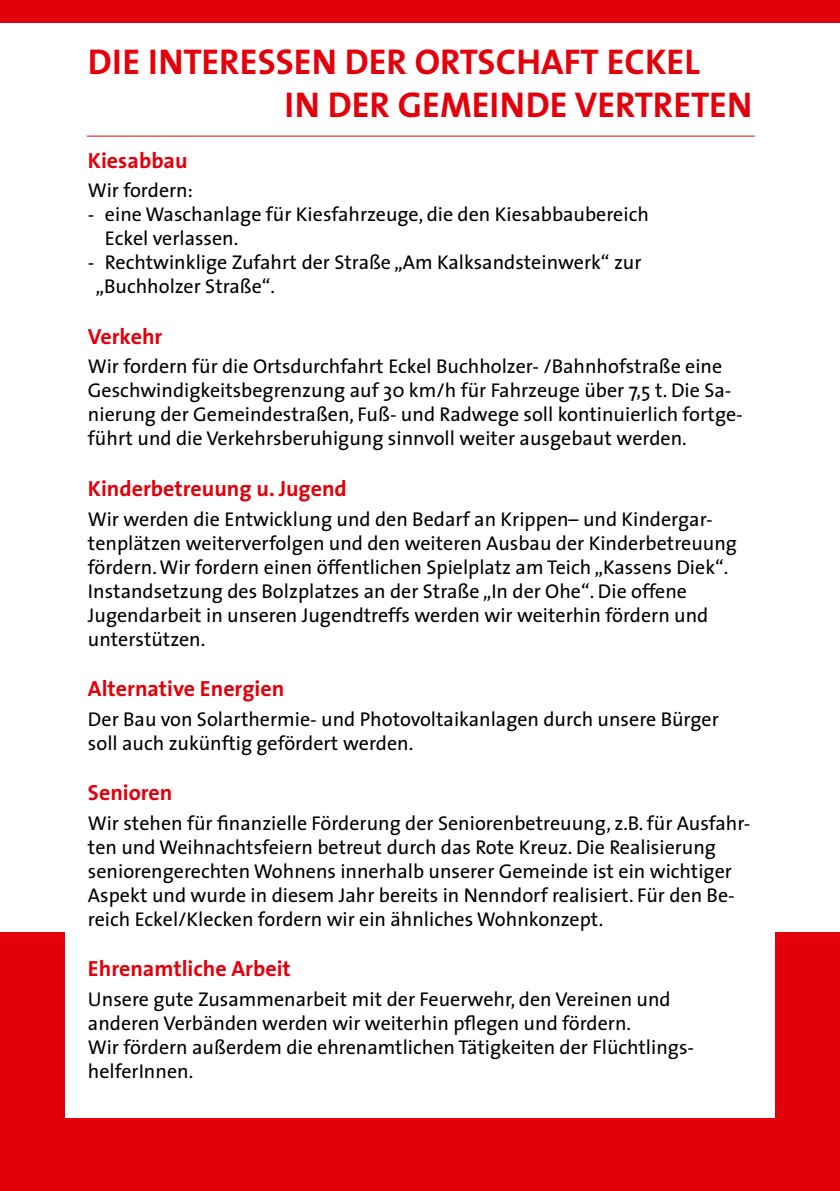
<style>
.page{position:relative;width:840px;height:1191px;background:#fff}
.page>*{position:absolute;margin:0;border:0;box-sizing:border-box;transform-origin:0 0}
.t1{font:700 36px/43.2px "The Sans";color:#e3000b}
.t2{font:700 22px "The Sans";color:#e3000b}
.t3{font:20px/24px "The Sans";color:#000}
</style>
<div class="page">
<div style="left:0;top:933px;width:839px;height:258px;background:#e3000b"></div>
<div style="left:65px;top:34px;width:709px;height:1083px;background:#fff"></div>
<hr style="left:87px;top:136px;width:667px;height:1px;background:#e3000b">
<div style="left:0;top:0;width:839px;height:23px;background:#e3000b"></div>
<h1 class="t1" style="left:284px;top:39px;width:469px;text-indent:-196px">DIE INTERESSEN DER ORTSCHAFT ECKEL<br>IN DER GEMEINDE VERTRETEN</h1>
<p class="t2" style="left:88px;top:142px;width:101px">Kiesabbau</p>
<p class="t3" style="left:88px;top:178px;width:106px">Wir fordern:</p>
<p class="t3" style="left:105px;top:202px;width:545px;text-indent:-17px">- eine Waschanlage für Kiesfahrzeuge, die den Kiesabbaubereich<br>Eckel verlassen.</p>
<p class="t3" style="left:95px;top:250px;width:547px;text-indent:-7px">- Rechtwinklige Zufahrt der Straße „Am Kalksandsteinwerk“ zur „Buchholzer Straße“.</p>
<p class="t2" style="left:88px;top:318px;width:76px">Verkehr</p>
<p class="t3" style="left:88px;top:354px;width:656px">Wir fordern für die Ortsdurchfahrt Eckel Buchholzer- /Bahnhofstraße eine Geschwindigkeitsbegrenzung auf 30 km/h für Fahrzeuge über 7,5 t. Die Sa&shy;nierung der Gemeindestraßen, Fuß- und Radwege soll kontinuierlich fortge&shy;führt und die Verkehrsberuhigung sinnvoll weiter ausgebaut werden.</p>
<p class="t2" style="left:88px;top:470px;width:260px">Kinderbetreuung u. Jugend</p>
<p class="t3" style="left:88px;top:506px;width:650px">Wir werden die Entwicklung und den Bedarf an Krippen– und Kindergar&shy;tenplätzen weiterverfolgen und den weiteren Ausbau der Kinderbetreuung fördern. Wir fordern einen öffentlichen Spielplatz am Teich „Kassens Diek“.<br>Instandsetzung des Bolzplatzes an der Straße „In der Ohe“. Die offene Jugendarbeit in unseren Jugendtreffs werden wir weiterhin fördern und unterstützen.</p>
<p class="t2" style="left:88px;top:670px;width:198px">Alternative Energien</p>
<p class="t3" style="left:88px;top:706px;width:632px">Der Bau von Solarthermie- und Photovoltaikanlagen durch unsere Bürger soll auch zukünftig gefördert werden.</p>
<p class="t2" style="left:88px;top:774px;width:86px">Senioren</p>
<p class="t3" style="left:88px;top:810px;width:663px">Wir stehen für finanzielle Förderung der Seniorenbetreuung, z.B. für Ausfahr&shy;ten und Weihnachtsfeiern betreut durch das Rote Kreuz. Die Realisierung seniorengerechten Wohnens innerhalb unserer Gemeinde ist ein wichtiger Aspekt und wurde in diesem Jahr bereits in Nenndorf realisiert. Für den Be&shy;reich Eckel/Klecken fordern wir ein ähnliches Wohnkonzept.</p>
<p class="t2" style="left:88px;top:950px;width:204px">Ehrenamtliche Arbeit</p>
<p class="t3" style="left:88px;top:986px;width:607px">Unsere gute Zusammenarbeit mit der Feuerwehr, den Vereinen und anderen Verbänden werden wir weiterhin pflegen und fördern.<br>Wir fördern außerdem die ehrenamtlichen Tätigkeiten der Flüchtlings&shy;helferInnen.</p>
</div>
